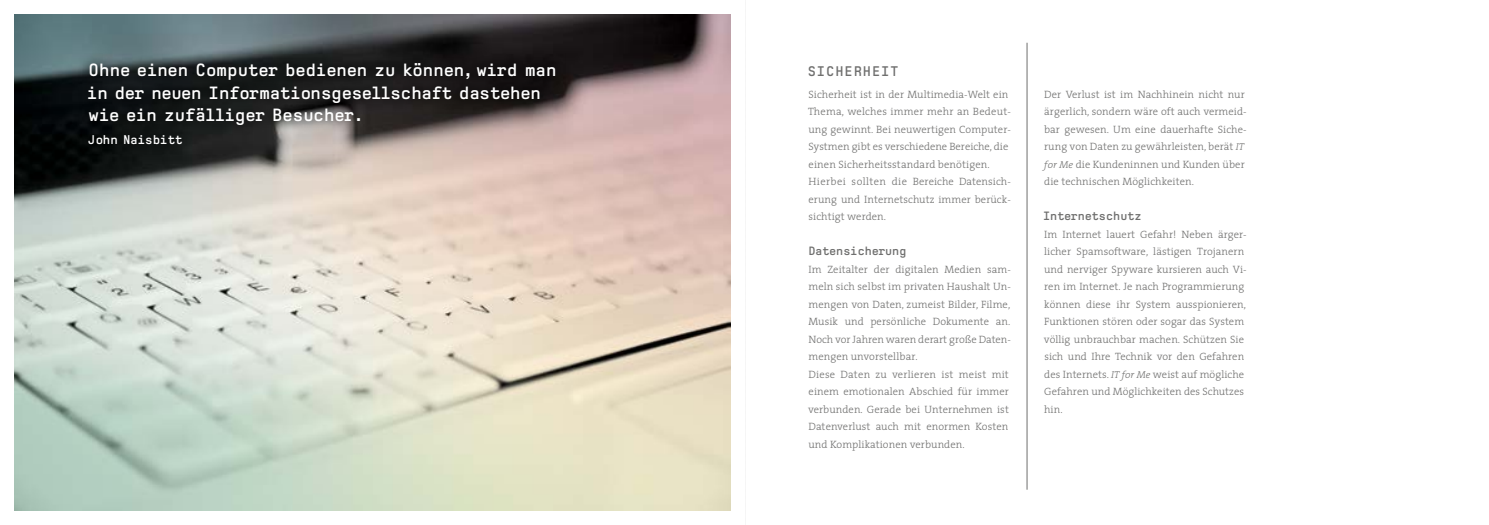
<style>
.page{position:relative;width:1489px;height:525px;background:#fff}
.page>*{position:absolute;margin:0;border:0;box-sizing:border-box;transform-origin:0 0}
.t1{font:700 17.5px/22.5px "Excellent Bold";letter-spacing:.01em;color:#fff}
.t2{font:700 13.75px "Excellent Bold";letter-spacing:.07em;color:#6f6f6e}
.t3{font:700 12.5px "Excellent Bold";letter-spacing:.01em;color:#fff}
.t4{font:700 11.88px "Excellent Bold";letter-spacing:.01em;color:#6f6f6e}
.t5{font:300 10.62px/17.5px "The Serif";letter-spacing:.01em;color:#6f6f6e}
.s1{font-style:italic;font-size:10px}
</style>
<div class="page">
<img style="left:14px;top:14px;width:716px;height:496px">
<svg style="left:78px;top:53px;width:487px;height:102px;background:#3b3938"></svg>
<hr style="left:1026px;top:43px;width:1px;height:446px;background:#6f6f6e">
<h1 class="t1" style="left:87px;top:59px;width:471px">Ohne einen Computer bedienen zu können, wird man in der neuen Informationsgesellschaft dastehen wie ein zufälliger Besucher.</h1>
<p class="t3" style="left:88px;top:132px;width:96px">John Naisbitt</p>
<p class="t2" style="left:808px;top:64px;width:91px">SICHERHEIT</p>
<p class="t5" style="left:808px;top:85px;width:204px">Sicherheit ist in der Multimedia-Welt ein Thema, welches immer mehr an Bedeut&shy;ung gewinnt. Bei neuwertigen Computer-Systmen gibt es verschiedene Bereiche, die einen Sicherheitsstandard benötigen.<br>Hierbei sollten die Bereiche Datensich&shy;erung und Internetschutz immer berück&shy;sichtigt werden.</p>
<p class="t4" style="left:808px;top:244px;width:100px">Datensicherung</p>
<p class="t5" style="left:808px;top:260px;width:204px">Im Zeitalter der digitalen Medien sam&shy;meln sich selbst im privaten Haushalt Un&shy;mengen von Daten, zumeist Bilder, Filme, Musik und persönliche Dokumente an.<br>Noch vor Jahren waren derart große Daten&shy;mengen unvorstellbar.<br>Diese Daten zu verlieren ist meist mit einem emotionalen Abschied für immer verbunden. Gerade bei Unternehmen ist Datenverlust auch mit enormen Kosten und Komplikationen verbunden.</p>
<p class="t5" style="left:1044px;top:85px;width:204px">Der Verlust ist im Nachhinein nicht nur ärgerlich, sondern wäre oft auch vermeid&shy;bar gewesen. Um eine dauerhafte Siche&shy;rung von Daten zu gewährleisten, berät <span class="s1">IT for Me</span> die Kundeninnen und Kunden über die technischen Möglichkeiten.</p>
<p class="t4" style="left:1042px;top:209px;width:100px">Internetschutz</p>
<p class="t5" style="left:1043px;top:225px;width:204px">Im Internet lauert Gefahr! Neben ärger&shy;licher Spamsoftware, lästigen Trojanern und nerviger Spyware kursieren auch Vi&shy;ren im Internet. Je nach Programmierung können diese ihr System ausspionieren, Funktionen stören oder sogar das System völlig unbrauchbar machen. Schützen Sie sich und Ihre Technik vor den Gefahren des Internets. <span class="s1">IT for Me</span> weist auf mögliche Gefahren und Möglichkeiten des Schutzes hin.</p>
</div>
